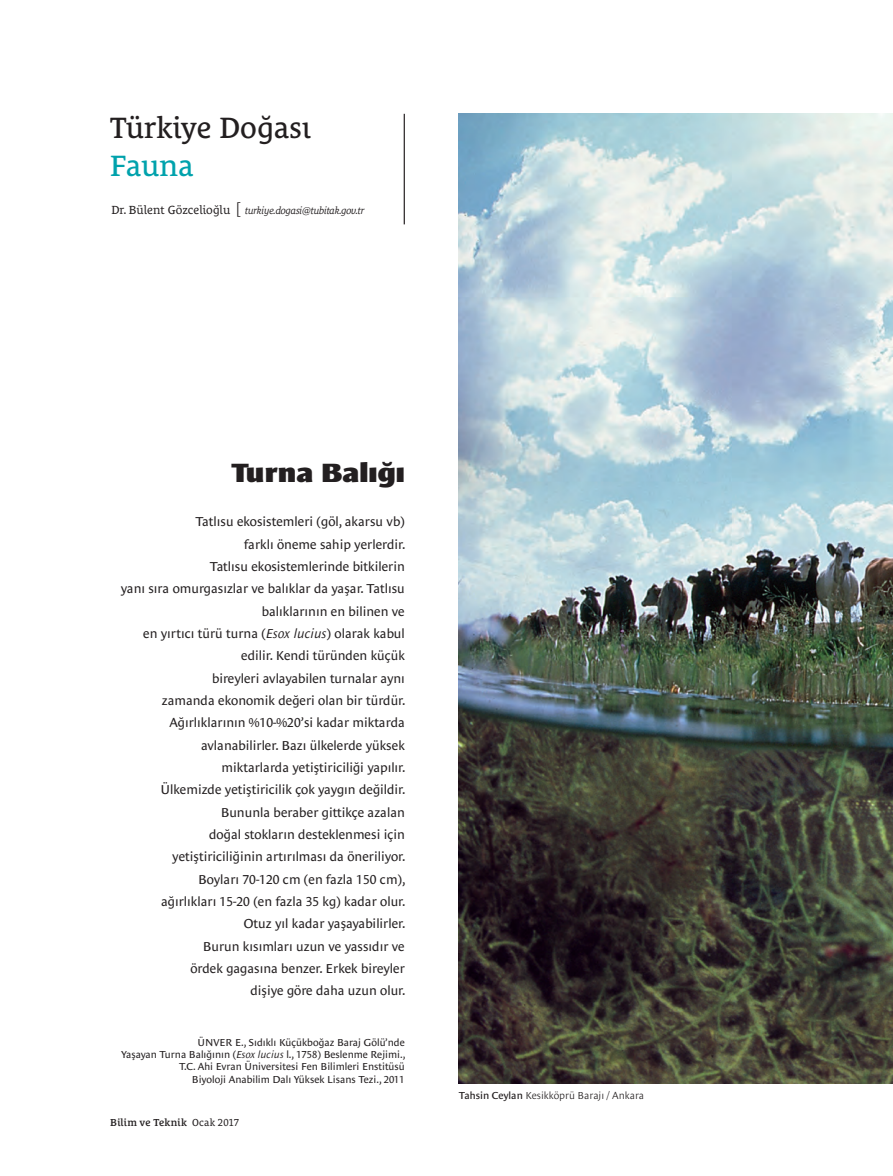
<style>
.page{position:relative;width:893px;height:1176px;background:#fff}
.page>*{position:absolute;margin:0;border:0;box-sizing:border-box;transform-origin:0 0}
.t1{font:30px "Le Monde Courrier Pro";color:#231f20}
.t2{font:30px "Le Monde Courrier Pro";color:#00a2ac}
.t3{font:900 27px "Le Monde Sans Pro";color:#231f20}
.t4{font:13.2px/22.4px "Le Monde Sans Pro";color:#231f20;text-align:right}
.t5{font:10.35px/12.3px "Le Monde Sans Pro";color:#231f20;text-align:right}
.t6{font:italic 10.35px "Le Monde Courrier Pro";letter-spacing:-.035em;color:#231f20}
.t7{font:300 10.35px "Le Monde Sans Pro";color:#231f20}
.t8{font:600 10.35px "Le Monde Courrier Pro";letter-spacing:.01em;color:#231f20}
.s1{font-style:normal;font-size:12px}
.s2{font-family:"Le Monde Sans Pro";font-weight:300;font-style:normal;font-size:16.2px}
.s3{font-style:italic}
.s4{font-weight:400}
</style>
<div class="page">
<img style="left:459px;top:114px;width:434px;height:969px">
<hr style="left:404px;top:114px;width:1px;height:110px;background:#231f20">
<h1 class="t1" style="left:110px;top:103px;width:202px">Türkiye Doğası</h1>
<h1 class="t2" style="left:110px;top:141px;width:85px">Fauna</h1>
<p class="t6" style="left:111px;top:202px;width:255px"><span class="s1">Dr. Bülent Gözcelioğlu</span> <span class="s2">[</span> turkiye.dogasi@tubitak.gov.tr</p>
<h2 class="t3" style="left:232px;top:453px;width:175px">Turna Balığı</h2>
<p class="t4" style="left:121px;top:509px;width:286px">Tatlısu ekosistemleri (göl, akarsu vb)<br>farklı öneme sahip yerlerdir.<br>Tatlısu ekosistemlerinde bitkilerin<br>yanı sıra omurgasızlar ve balıklar da yaşar. Tatlısu balıklarının en bilinen ve<br>en yırtıcı türü turna (<span class="s3">Esox lucius</span>) olarak kabul edilir. Kendi türünden küçük<br>bireyleri avlayabilen turnalar aynı<br>zamanda ekonomik değeri olan bir türdür.<br>Ağırlıklarının %10-%20’si kadar miktarda avlanabilirler. Bazı ülkelerde yüksek<br>miktarlarda yetiştiriciliği yapılır.<br>Ülkemizde yetiştiricilik çok yaygın değildir.<br>Bununla beraber gittikçe azalan<br>doğal stokların desteklenmesi için yetiştiriciliğinin artırılması da öneriliyor.<br>Boyları 70-120 cm (en fazla 150 cm),<br>ağırlıkları 15-20 (en fazla 35 kg) kadar olur.<br>Otuz yıl kadar yaşayabilirler.<br>Burun kısımları uzun ve yassıdır ve<br>ördek gagasına benzer. Erkek bireyler<br>dişiye göre daha uzun olur.</p>
<p class="t5" style="left:121px;top:1035px;width:286px">ÜNVER E., Sıdıklı Küçükboğaz Baraj Gölü’nde<br>Yaşayan Turna Balığının (<span class="s3">Esox lucius</span> l., 1758) Beslenme Rejimi., T.C. Ahi Evran Üniversitesi Fen Bilimleri Enstitüsü<br>Biyoloji Anabilim Dalı Yüksek Lisans Tezi., 2011</p>
<p class="t8" style="left:110px;top:1113px;width:130px">Bilim ve Teknik <span class="s4">Ocak 2017</span></p>
<p class="t7" style="left:459px;top:1087px;width:187px"><span class="s4">Tahsin Ceylan</span> Kesikköprü Barajı / Ankara</p>
</div>
